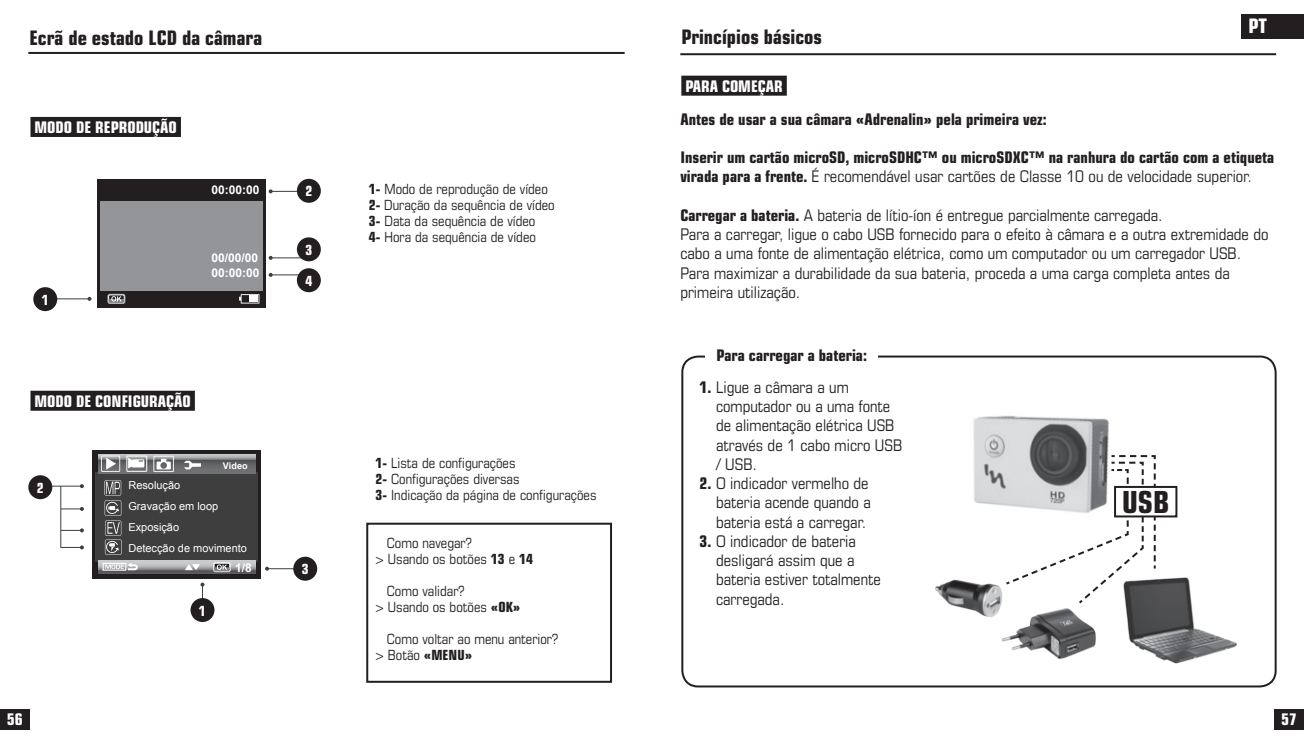
<style>
.page{position:relative;width:1304px;height:738px;background:#fff}
.page>*{position:absolute;margin:0;border:0;box-sizing:border-box;transform-origin:0 0}
.t1{font:700 condensed 30.4px "Eurostile";color:#231f20}
.t2{font:700 condensed 20px "Eurostile";color:#231f20}
.t3{font:700 condensed 20px "Eurostile";color:#fff}
.t4{font:condensed 16px/19.2px "Eurostile";color:#231f20}
.t5{font:700 condensed 16px/19.2px "Eurostile";color:#231f20}
.t6{font:700 condensed 16px "Eurostile";color:#fff}
.t7{font:condensed 14px/16px "Eurostile";color:#231f20}
.t8{font:700 condensed 14px "Eurostile";color:#fff}
.t9{font:700 12px/15px "Arial";color:#fff}
.t10{font:11px/21.2px "Arial";color:#fff}
.t11{font:700 9.2px "Arial";color:#fff}
.s1{font-weight:400}
.s2{font-weight:700}
</style>
<div class="page">
<div style="left:0;top:709px;width:29px;height:20px;background:#231f20"></div>
<div style="left:1274px;top:709px;width:30px;height:20px;background:#231f20"></div>
<div style="left:1242px;top:14px;width:62px;height:24px;background:#231f20"></div>
<hr style="left:28px;top:52px;width:597px;height:2px;background:#231f20">
<div style="left:30px;top:117px;width:151px;height:20px;background:#231f20"></div>
<div style="left:30px;top:390px;width:165px;height:20px;background:#231f20"></div>
<div style="left:366px;top:522px;width:246px;height:160px;border:2px solid #231f20"></div>
<hr style="left:680px;top:53px;width:596px;height:2px;background:#231f20">
<div style="left:681px;top:76px;width:106px;height:20px;background:#231f20"></div>
<div style="left:681px;top:355px;width:596px;height:332px;border:2px solid #231f20;border-radius:16px"></div>
<div style="left:706px;top:348px;width:172px;height:21px;background:#fff"></div>
<img style="left:973px;top:415px;width:136px;height:91px">
<img style="left:1125px;top:577px;width:112px;height:86px">
<img style="left:935px;top:579px;width:68px;height:38px">
<img style="left:996px;top:596px;width:100px;height:63px">
<svg style="left:1004px;top:453px;width:153px;height:152px"></svg>
<div style="left:1115px;top:486px;width:61px;height:30px;background:#fff"></div>
<div style="left:1114px;top:485px;width:63px;height:32px;border:2px solid #231f20"></div>
<div style="left:98px;top:179px;width:168px;height:128px;background:#231f20"></div>
<div style="left:100px;top:201px;width:163px;height:89px;background:#939598"></div>
<hr style="left:271px;top:274px;width:44px;height:1px;background:#3e3e3f">
<svg style="left:269px;top:273px;width:4px;height:4px"></svg>
<hr style="left:271px;top:257px;width:44px;height:1px;background:#3e3e3f">
<svg style="left:269px;top:256px;width:4px;height:4px"></svg>
<hr style="left:271px;top:191px;width:44px;height:1px;background:#3e3e3f">
<svg style="left:269px;top:189px;width:4px;height:4px"></svg>
<hr style="left:45px;top:298px;width:44px;height:1px;background:#3e3e3f">
<svg style="left:87px;top:296px;width:4px;height:4px"></svg>
<div style="left:33px;top:287px;width:24px;height:24px;background:#231f20;border-radius:50%"></div>
<div style="left:297px;top:179px;width:24px;height:24px;background:#231f20;border-radius:50%"></div>
<div style="left:297px;top:268px;width:24px;height:24px;background:#231f20;border-radius:50%"></div>
<div style="left:297px;top:237px;width:24px;height:24px;background:#231f20;border-radius:50%"></div>
<svg style="left:108px;top:293px;width:17px;height:10px"></svg>
<svg style="left:239px;top:294px;width:20px;height:9px"></svg>
<hr style="left:267px;top:567px;width:44px;height:1px;background:#3e3e3f">
<svg style="left:265px;top:566px;width:4px;height:4px"></svg>
<hr style="left:38px;top:485px;width:44px;height:1px;background:#3e3e3f">
<svg style="left:60px;top:484px;width:24px;height:65px"></svg>
<svg style="left:200px;top:582px;width:4px;height:15px"></svg>
<div style="left:293px;top:556px;width:24px;height:24px;background:#231f20;border-radius:50%"></div>
<div style="left:28px;top:475px;width:24px;height:24px;background:#231f20;border-radius:50%"></div>
<div style="left:191px;top:597px;width:23px;height:24px;background:#231f20;border-radius:50%"></div>
<svg style="left:93px;top:450px;width:168px;height:128px;fill:#231f20"></svg>
<div style="left:95px;top:472px;width:163px;height:89px;background:#3e3e3f"></div>
<svg style="left:98px;top:560px;width:157px;height:12px"></svg>
<svg style="left:98px;top:454px;width:157px;height:19px"></svg>
<div style="left:126px;top:455px;width:21px;height:16px;border:1px solid #fff"></div>
<svg style="left:153px;top:455px;width:21px;height:16px"></svg>
<svg style="left:101px;top:455px;width:19px;height:16px"></svg>
<svg style="left:184px;top:460px;width:17px;height:9px"></svg>
<svg style="left:213px;top:561px;width:18px;height:10px"></svg>
<svg style="left:185px;top:563px;width:15px;height:6px"></svg>
<div style="left:103px;top:562px;width:23px;height:8px;border:1px solid #fff"></div>
<svg style="left:105px;top:562px;width:34px;height:8px"></svg>
<svg style="left:128px;top:457px;width:16px;height:11px"></svg>
<svg style="left:104px;top:480px;width:18px;height:74px"></svg>
<p class="t3" style="left:1249px;top:14px;width:20px">PT</p>
<p class="t2" style="left:29px;top:26px;width:234px">Ecrã de estado LCD da câmara</p>
<p class="t2" style="left:681px;top:25px;width:142px">Princípios básicos</p>
<p class="t6" style="left:685px;top:76px;width:99px">PARA COMEÇAR</p>
<p class="t5" style="left:680px;top:109px;width:368px">Antes de usar a sua câmara «Adrenalin» pela primeira vez:</p>
<p class="t5" style="left:680px;top:148px;width:596px">Inserir um cartão microSD, microSDHC™ ou microSDXC™ na ranhura do cartão com a etiqueta virada para a frente. <span class="s1">É recomendável usar cartões de Classe 10 ou de velocidade superior.</span></p>
<p class="t4" style="left:680px;top:205px;width:590px"><span class="s2">Carregar a bateria.</span> A bateria de lítio-íon é entregue parcialmente carregada.<br>Para a carregar, ligue o cabo USB fornecido para o efeito à câmara e a outra extremidade do cabo a uma fonte de alimentação elétrica, como um computador ou um carregador USB.<br>Para maximizar a durabilidade da sua bateria, proceda a uma carga completa antes da primeira utilização.</p>
<p class="t6" style="left:34px;top:117px;width:144px">MODO DE REPRODUÇÃO</p>
<p class="t7" style="left:369px;top:180px;width:187px"><span class="s2">1-</span> Modo de reprodução de vídeo<br><span class="s2">2-</span> Duração da sequência de vídeo<br><span class="s2">3-</span> Data da sequência de vídeo<br><span class="s2">4-</span> Hora da sequência de vídeo</p>
<p class="t9" style="left:211px;top:183px;width:50px">00:00:00</p>
<p class="t8" style="left:305px;top:183px;width:8px">2</p>
<p class="t8" style="left:305px;top:241px;width:8px">3</p>
<p class="t9" style="left:211px;top:250px;width:50px">00/00/00<br>00:00:00</p>
<p class="t8" style="left:305px;top:272px;width:8px">4</p>
<p class="t8" style="left:42px;top:291px;width:8px">1</p>
<p class="t6" style="left:34px;top:391px;width:158px">MODO DE CONFIGURAÇÃO</p>
<p class="t11" style="left:223px;top:459px;width:26px">Video</p>
<p class="t8" style="left:37px;top:479px;width:8px">2</p>
<p class="t10" style="left:128px;top:474px;width:120px">Resolução<br>Gravação em loop<br>Exposição<br>Detecção de movimento</p>
<p class="t8" style="left:199px;top:601px;width:8px">1</p>
<p class="t9" style="left:235px;top:560px;width:18px">1/8</p>
<p class="t8" style="left:302px;top:560px;width:8px">3</p>
<p class="t7" style="left:376px;top:454px;width:222px"><span class="s2">1-</span> Lista de configurações<br><span class="s2">2-</span> Configurações diversas<br><span class="s2">3-</span> Indicação da página de configurações</p>
<p class="t7" style="left:376px;top:534px;width:159px;text-indent:11px">Como navegar?<br>&gt; Usando os botões <span class="s2">13</span> e <span class="s2">14</span></p>
<p class="t7" style="left:376px;top:582px;width:146px;text-indent:11px">Como validar?<br>&gt; Usando os botões <span class="s2">«OK»</span></p>
<p class="t7" style="left:376px;top:630px;width:184px;text-indent:11px">Como voltar ao menu anterior? &gt; Botão <span class="s2">«MENU»</span></p>
<p class="t5" style="left:716px;top:345px;width:152px">Para carregar a bateria:</p>
<p class="t4" style="left:716px;top:377px;width:188px;text-indent:-16px"><span class="s2">1.</span> Ligue a câmara a um computador ou a uma fonte de alimentação elétrica USB através de 1 cabo micro USB / USB.</p>
<p class="t4" style="left:716px;top:473px;width:156px;text-indent:-16px"><span class="s2">2.</span> O indicador vermelho de bateria acende quando a bateria está a carregar.</p>
<p class="t4" style="left:716px;top:531px;width:166px;text-indent:-16px"><span class="s2">3.</span> O indicador de bateria desligará assim que a bateria estiver totalmente carregada.</p>
<h1 class="t1" style="left:1122px;top:483px;width:49px">USB</h1>
<p class="t6" style="left:7px;top:709px;width:17px">56</p>
<p class="t6" style="left:1281px;top:709px;width:17px">57</p>
</div>
